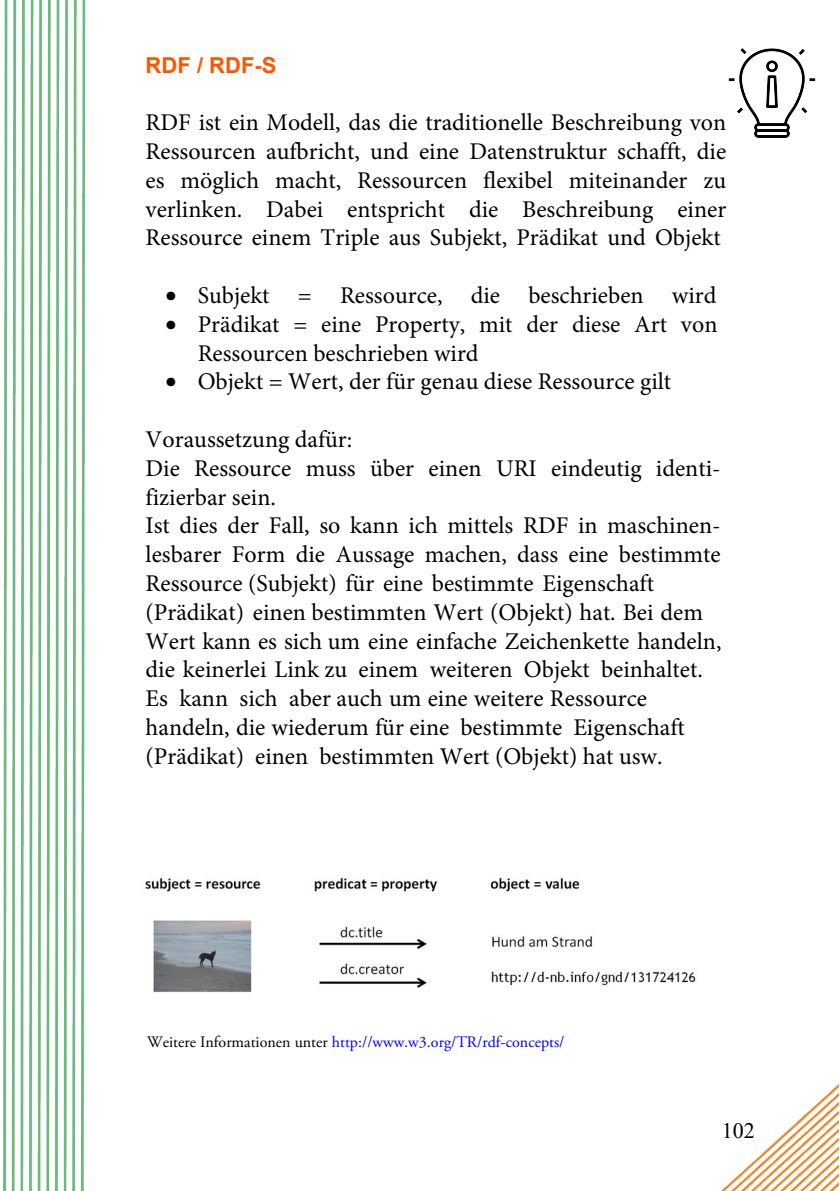
<style>
.page{position:relative;width:840px;height:1191px;background:#fff}
.page>*{position:absolute;margin:0;border:0;box-sizing:border-box;transform-origin:0 0}
.t1{font:24px/28.8px "Minion Pro";color:#000}
.t2{font:700 22px "Arial";color:#f50}
.t3{font:22px "Times New Roman";color:#000}
.t4{font:16px "Adobe Garamond Pro";color:#00f}
.s1{color:#000}
</style>
<div class="page">
<img style="left:145px;top:877px;width:551px;height:116px">
<img style="left:728px;top:49px;width:87px;height:89px">
<img style="left:3px;top:0;width:83px;height:1191px">
<img style="left:721px;top:1084px;width:117px;height:107px">
<p class="t2" style="left:145px;top:49px;width:132px">RDF / RDF-S</p>
<p class="t1" style="left:145px;top:108px;width:581px;text-align:justify">RDF ist ein Modell, das die traditionelle Beschreibung von Ressourcen aufbricht, und eine Datenstruktur schafft, die es möglich macht, Ressourcen flexibel miteinander zu verlinken. Dabei entspricht die Beschreibung einer Ressource einem Triple aus Subjekt, Prädikat und Objekt</p>
<p class="t1" style="left:165px;top:281px;width:552px">• Subjekt = Ressource, die beschrieben wird</p>
<p class="t1" style="left:197px;top:310px;width:521px;text-indent:-32px">• Prädikat = eine Property, mit der diese Art von<br>Ressourcen beschrieben wird</p>
<p class="t1" style="left:165px;top:367px;width:507px">• Objekt = Wert, der für genau diese Ressource gilt</p>
<p class="t1" style="left:145px;top:425px;width:577px">Voraussetzung dafür:<br>Die Ressource muss über einen URI eindeutig identi&shy;fizierbar sein.<br>Ist dies der Fall, so kann ich mittels RDF in maschinen&shy;lesbarer Form die Aussage machen, dass eine bestimmte Ressource (Subjekt) für eine bestimmte Eigenschaft (Prädikat) einen bestimmten Wert (Objekt) hat. Bei dem Wert kann es sich um eine einfache Zeichenkette handeln, die keinerlei Link zu einem weiteren Objekt beinhaltet.<br>Es kann sich aber auch um eine weitere Ressource handeln, die wiederum für eine bestimmte Eigenschaft (Prädikat) einen bestimmten Wert (Objekt) hat usw.</p>
<p class="t4" style="left:147px;top:1032px;width:418px"><span class="s1">Weitere Informationen unter</span> http://www.w3.org/TR/rdf-concepts/</p>
<p class="t3" style="left:721px;top:1115px;width:34px">102</p>
</div>
